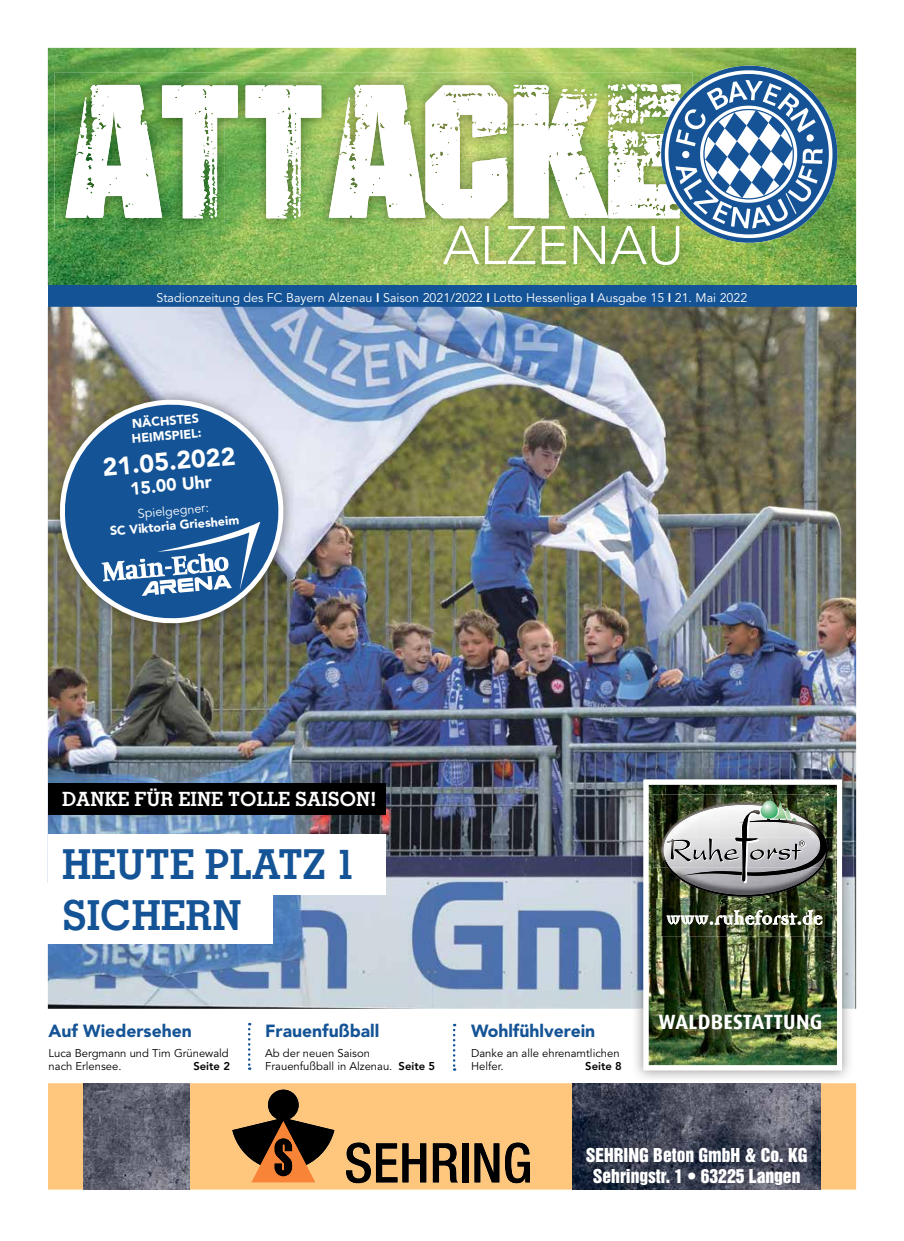
<style>
.page{position:relative;width:904px;height:1241px;background:#fff}
.page>*{position:absolute;margin:0;border:0;box-sizing:border-box;transform-origin:0 0}
.t1{font:700 41.25px/51.2px "Memphis LT";color:#145395}
.t2{font:900 25px "Avenir LT";color:#fff}
.t3{font:700 20.62px "Dax";letter-spacing:.015em;color:#fff}
.t4{font:20px "Bebris Bold Ruhe Forst";color:#fff}
.t5{font:700 19.62px "Memphis LT";color:#fff}
.t6{font:17.5px/21px "Helvetica Inserat LT";color:#fff;text-align:center}
.t7{font:900 17.5px "Avenir LT";color:#145395}
.t8{font:900 17.5px "Avenir LT";color:#fff}
.t9{font:12.5px "Avenir LT";color:#fff}
.t10{font:900 12.5px/15px "Avenir LT";color:#fff}
.t11{font:11.25px/13.2px "Avenir LT";color:#000}
.t12{font:800 11.25px "Avenir LT";color:#000}
.s1{font-weight:800}
</style>
<div class="page">
<img style="left:48px;top:48px;width:808px;height:237px">
<div style="left:48px;top:285px;width:808px;height:23px;background:#145395"></div>
<svg style="left:248px;top:1022px;width:2px;height:47px"></svg>
<svg style="left:453px;top:1023px;width:2px;height:47px"></svg>
<img style="left:55px;top:73px;width:388px;height:157px">
<svg style="left:66px;top:84px;width:377px;height:134px"></svg>
<img style="left:432px;top:214px;width:259px;height:62px">
<img style="left:438px;top:214px;width:5px;height:4px">
<svg style="left:443px;top:66px;width:395px;height:199px"></svg>
<div style="left:48px;top:1083px;width:808px;height:106px;background:#ffc77e"></div>
<svg style="left:346px;top:1142px;width:80px;height:40px;background:#846842"></svg>
<svg style="left:433px;top:1143px;width:25px;height:39px"></svg>
<div style="left:462px;top:1143px;width:6px;height:39px;background:#000"></div>
<svg style="left:474px;top:1143px;width:25px;height:39px"></svg>
<svg style="left:505px;top:1142px;width:25px;height:40px"></svg>
<svg style="left:232px;top:1089px;width:102px;height:93px;background:#996e41"></svg>
<img style="left:83px;top:1083px;width:107px;height:106px">
<img style="left:572px;top:1083px;width:248px;height:106px">
<img style="left:48px;top:307px;width:808px;height:701px">
<div style="left:48px;top:782px;width:337px;height:32px;background:#000"></div>
<div style="left:48px;top:883px;width:225px;height:60px;background:#fff"></div>
<div style="left:48px;top:834px;width:337px;height:60px;background:#fff"></div>
<img style="left:632px;top:767px;width:221px;height:312px">
<img style="left:643px;top:779px;width:199px;height:291px">
<img style="left:653px;top:794px;width:171px;height:73px">
<img style="left:827px;top:837px;width:8px;height:67px">
<img style="left:656px;top:898px;width:177px;height:38px">
<img style="left:827px;top:898px;width:6px;height:6px">
<img style="left:661px;top:801px;width:166px;height:132px">
<img style="left:48px;top:388px;width:247px;height:246px">
<svg style="left:58px;top:397px;width:228px;height:228px;background:#4d7396"></svg>
<svg style="left:102px;top:521px;width:158px;height:75px"></svg>
<p class="t9" style="left:156px;top:290px;width:592px">Stadionzeitung des FC Bayern Alzenau <span class="s1">I</span> Saison 2021/2022 <span class="s1">I</span> Lotto Hessenliga <span class="s1">I</span> Ausgabe 15 <span class="s1">I</span> 21. Mai 2022</p>
<p class="t10" style="left:130px;top:416px;width:71px;rotate:-5deg">NÄCHSTES<br>HEIMSPIEL:</p>
<h2 class="t2" style="left:101px;top:452px;width:135px;rotate:-5deg">21.05.2022</h2>
<h3 class="t8" style="left:129px;top:478px;width:83px;rotate:-5deg">15.00 Uhr</h3>
<p class="t9" style="left:137px;top:506px;width:73px;rotate:-5deg">Spielgegner:</p>
<p class="t10" style="left:109px;top:523px;width:131px;rotate:-5deg">SC Viktoria Griesheim</p>
<h3 class="t5" style="left:62px;top:787px;width:316px">DANKE FÜR EINE TOLLE SAISON!</h3>
<h1 class="t1" style="left:62px;top:838px;width:295px">HEUTE PLATZ 1<br>SICHERN</h1>
<h3 class="t7" style="left:49px;top:1019px;width:145px">Auf Wiedersehen</h3>
<p class="t11" style="left:49px;top:1046px;width:182px">Luca Bergmann und Tim Grünewald nach Erlensee.</p>
<p class="t12" style="left:193px;top:1059px;width:38px">Seite 2</p>
<h3 class="t7" style="left:265px;top:1019px;width:116px">Frauenfußball</h3>
<p class="t11" style="left:265px;top:1046px;width:171px">Ab der neuen Saison<br>Frauenfußball in Alzenau. <span class="s1">Seite 5</span></p>
<h3 class="t7" style="left:471px;top:1019px;width:126px">Wohlfühlverein</h3>
<p class="t11" style="left:471px;top:1046px;width:150px">Danke an alle ehrenamtlichen<br>Helfer.</p>
<p class="t12" style="left:585px;top:1059px;width:38px">Seite 8</p>
<h3 class="t4" style="left:666px;top:908px;width:158px">www.ruheforst.de</h3>
<h3 class="t3" style="left:658px;top:1010px;width:165px">WALDBESTATTUNG</h3>
<h3 class="t6" style="left:585px;top:1144px;width:223px">SEHRING Beton GmbH &amp; Co. KG<br>Sehringstr. 1 • 63225 Langen</h3>
</div>
